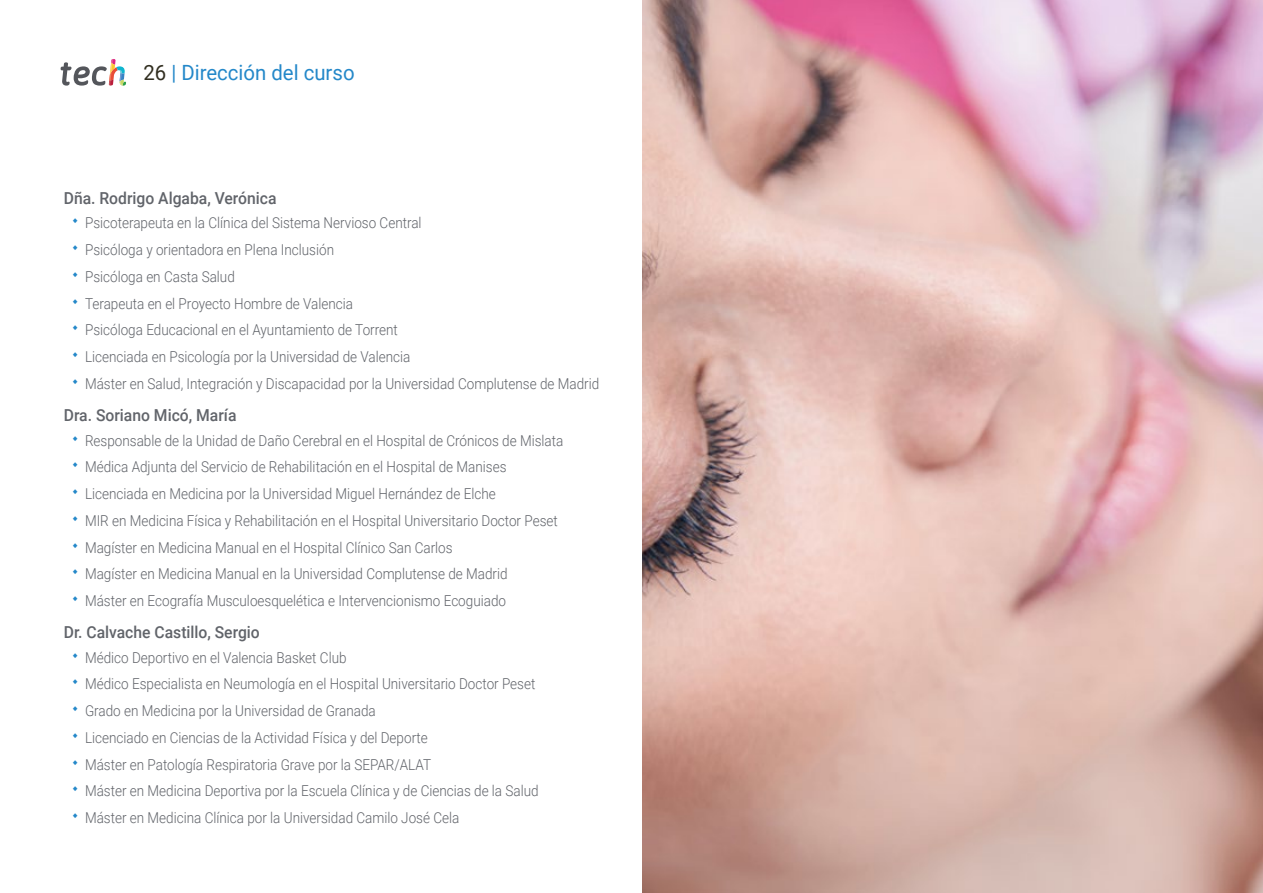
<style>
.page{position:relative;width:1263px;height:893px;background:#fff}
.page>*{position:absolute;margin:0;border:0;box-sizing:border-box;transform-origin:0 0}
.t1{font:21px "Roboto";color:#2488c9}
.t2{font:500 16.5px "Roboto";color:#61646a;scale:.95 1}
.t3{font:300 15px/26.7px "Roboto";color:#61646a;scale:.9 1}
.s1{color:#312e20}
</style>
<div class="page">
<svg style="left:61px;top:59px;width:65px;height:27px"></svg>
<img style="left:642px;top:0;width:621px;height:893px">
<h1 class="t1" style="left:144px;top:57px;width:213px"><span class="s1">26</span> | Dirección del curso</h1>
<p class="t2" style="left:64px;top:186px;width:225px">Dña. Rodrigo Algaba, Verónica</p>
<p class="t3" style="left:85px;top:209px;width:573px">Psicoterapeuta en la Clínica del Sistema Nervioso Central<br>Psicóloga y orientadora en Plena Inclusión<br>Psicóloga en Casta Salud<br>Terapeuta en el Proyecto Hombre de Valencia<br>Psicóloga Educacional en el Ayuntamiento de Torrent<br>Licenciada en Psicología por la Universidad de Valencia<br>Máster en Salud, Integración y Discapacidad por la Universidad Complutense de Madrid</p>
<p class="t2" style="left:64px;top:403px;width:183px">Dra. Soriano Micó, María</p>
<p class="t3" style="left:85px;top:426px;width:533px">Responsable de la Unidad de Daño Cerebral en el Hospital de Crónicos de Mislata Médica Adjunta del Servicio de Rehabilitación en el Hospital de Manises Licenciada en Medicina por la Universidad Miguel Hernández de Elche<br>MIR en Medicina Física y Rehabilitación en el Hospital Universitario Doctor Peset Magíster en Medicina Manual en el Hospital Clínico San Carlos<br>Magíster en Medicina Manual en la Universidad Complutense de Madrid<br>Máster en Ecografía Musculoesquelética e Intervencionismo Ecoguiado</p>
<p class="t2" style="left:64px;top:621px;width:208px">Dr. Calvache Castillo, Sergio</p>
<p class="t3" style="left:85px;top:643px;width:505px">Médico Deportivo en el Valencia Basket Club<br>Médico Especialista en Neumología en el Hospital Universitario Doctor Peset Grado en Medicina por la Universidad de Granada<br>Licenciado en Ciencias de la Actividad Física y del Deporte<br>Máster en Patología Respiratoria Grave por la SEPAR/ALAT<br>Máster en Medicina Deportiva por la Escuela Clínica y de Ciencias de la Salud Máster en Medicina Clínica por la Universidad Camilo José Cela</p>
</div>
